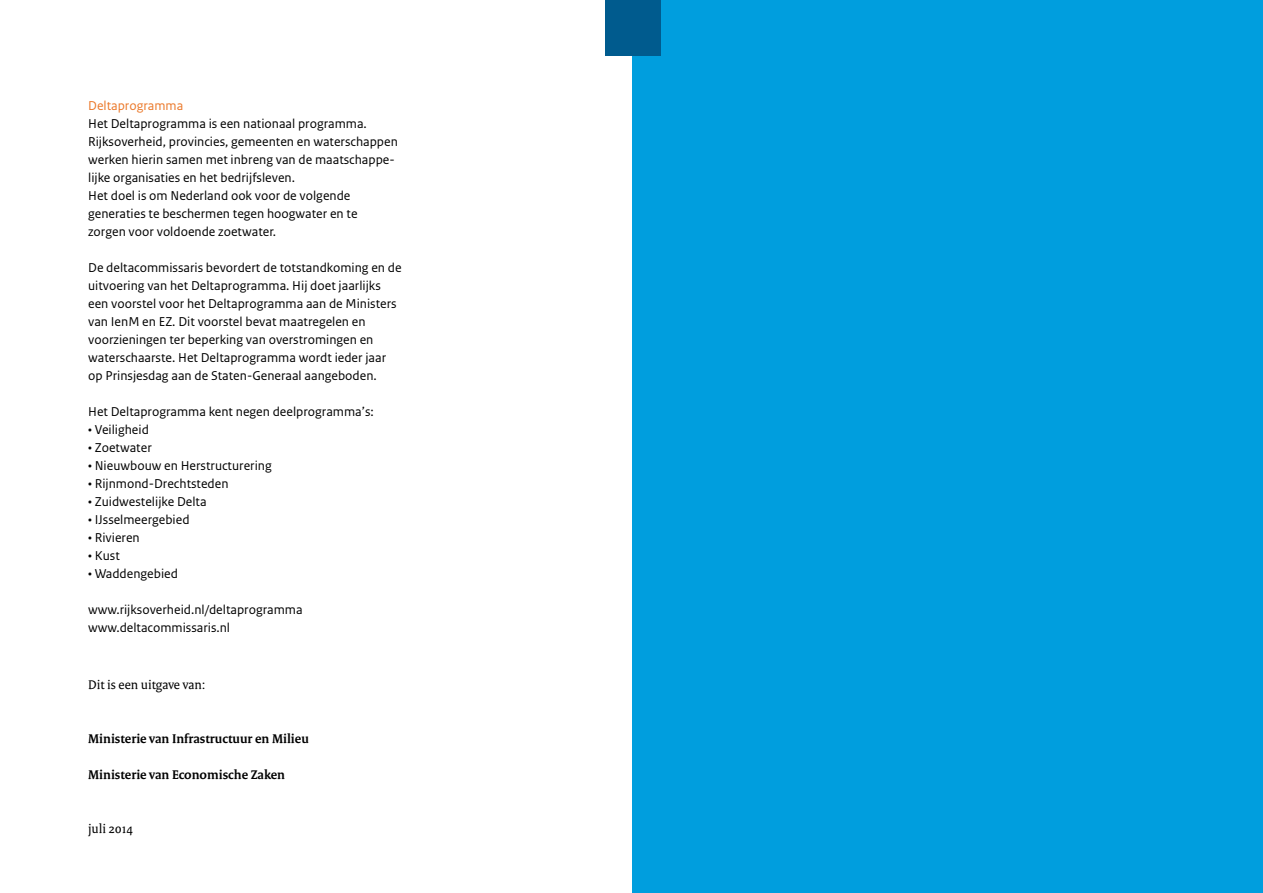
<style>
.page{position:relative;width:1263px;height:893px;background:#fff}
.page>*{position:absolute;margin:0;border:0;box-sizing:border-box;transform-origin:0 0}
.t1{font:13.5px/18px "Rijksoverheid Sans Text";color:#000}
.t2{font:700 13.5px "Rijksoverheid Serif";color:#000}
.t3{font:13.5px "Rijksoverheid Serif";color:#000}
.t4{font:13.5px "Rijksoverheid Sans Text";color:#eb7829}
</style>
<div class="page">
<div style="left:632px;top:1px;width:631px;height:892px;background:#009ede"></div>
<div style="left:605px;top:1px;width:55px;height:55px;background:#005b8e"></div>
<p class="t4" style="left:88px;top:98px;width:97px">Deltaprogramma</p>
<p class="t1" style="left:88px;top:115px;width:311px">Het Deltaprogramma is een nationaal programma.<br>Rijksoverheid, provincies, gemeenten en waterschappen werken hierin samen met inbreng van de maatschappe&shy;lijke organisaties en het bedrijfsleven.<br>Het doel is om Nederland ook voor de volgende generaties te beschermen tegen hoogwater en te zorgen voor voldoende zoetwater.</p>
<p class="t1" style="left:88px;top:259px;width:315px">De deltacommissaris bevordert de totstandkoming en de uitvoering van het Deltaprogramma. Hij doet jaarlijks een voorstel voor het Deltaprogramma aan de Ministers van IenM en EZ. Dit voorstel bevat maatregelen en voorzieningen ter beperking van overstromingen en waterschaarste. Het Deltaprogramma wordt ieder jaar op Prinsjesdag aan de Staten-Generaal aangeboden.</p>
<p class="t1" style="left:88px;top:403px;width:287px">Het Deltaprogramma kent negen deelprogramma’s:</p>
<p class="t1" style="left:88px;top:421px;width:62px">• Veiligheid</p>
<p class="t1" style="left:88px;top:439px;width:65px">• Zoetwater</p>
<p class="t1" style="left:88px;top:457px;width:185px">• Nieuwbouw en Herstructurering</p>
<p class="t1" style="left:88px;top:475px;width:142px">• Rijnmond-Drechtsteden</p>
<p class="t1" style="left:88px;top:493px;width:120px">• Zuidwestelijke Delta</p>
<p class="t1" style="left:88px;top:511px;width:103px">• IJsselmeergebied</p>
<p class="t1" style="left:88px;top:529px;width:53px">• Rivieren</p>
<p class="t1" style="left:88px;top:547px;width:33px">• Kust</p>
<p class="t1" style="left:88px;top:565px;width:91px">• Waddengebied</p>
<p class="t1" style="left:88px;top:601px;width:216px">www.rijksoverheid.nl/deltaprogramma www.deltacommissaris.nl</p>
<p class="t3" style="left:88px;top:676px;width:119px">Dit is een uitgave van:</p>
<p class="t2" style="left:88px;top:730px;width:222px">Ministerie van Infrastructuur en Milieu</p>
<p class="t2" style="left:88px;top:766px;width:198px">Ministerie van Economische Zaken</p>
<p class="t3" style="left:88px;top:820px;width:46px">juli 2014</p>
</div>
